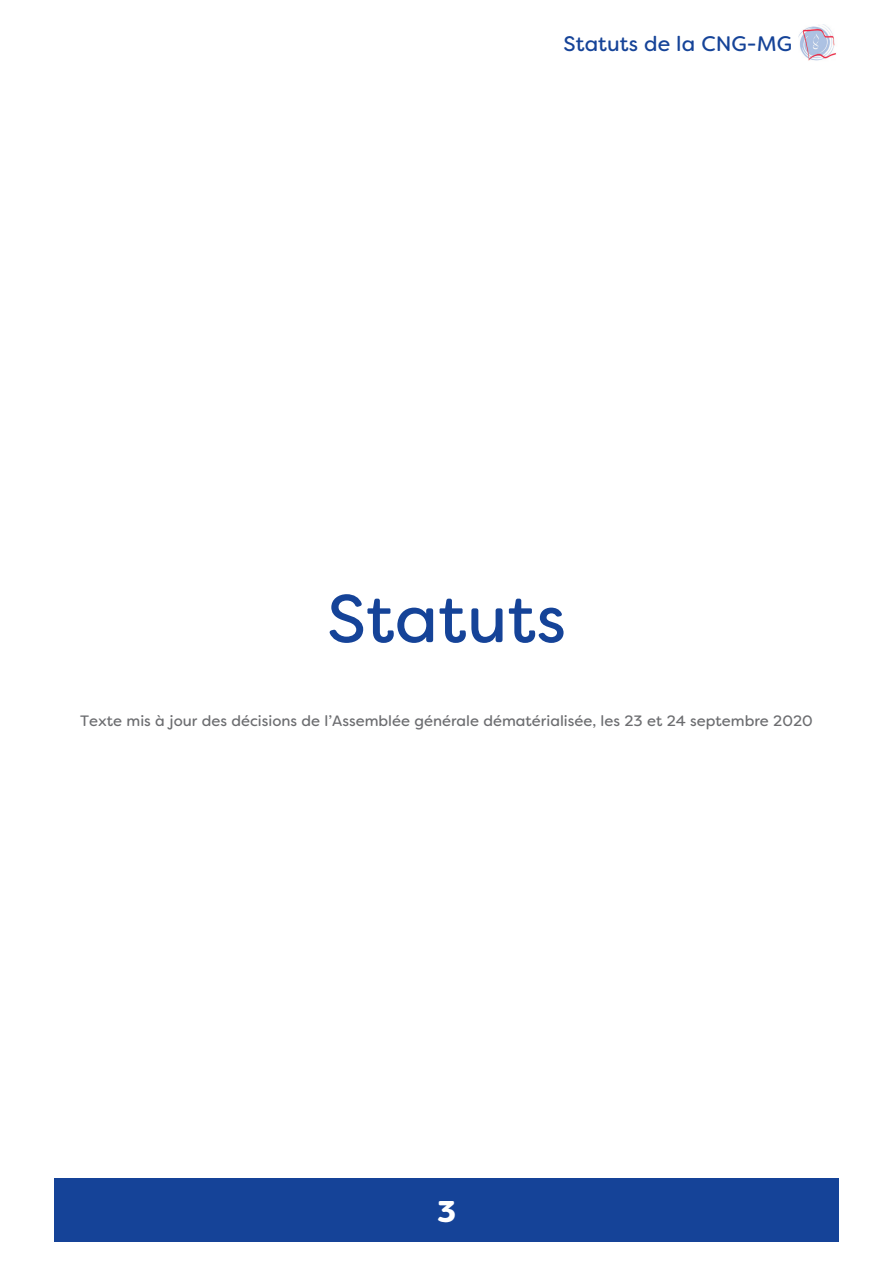
<style>
.page{position:relative;width:893px;height:1263px;background:#fff}
.page>*{position:absolute;margin:0;border:0;box-sizing:border-box;transform-origin:0 0}
.t1{font:67.5px "Filson Soft";color:#154398}
.t2{font:900 30px "Filson Soft";color:#fff}
.t3{font:21px "Filson Soft";color:#154398}
.t4{font:15px "Filson Soft";color:#6c6d70}
</style>
<div class="page">
<div style="left:54px;top:1179px;width:785px;height:63px;background:#154398"></div>
<img style="left:798px;top:25px;width:38px;height:36px">
<h3 class="t3" style="left:564px;top:30px;width:230px">Statuts de la CNG-MG</h3>
<p class="t1" style="left:327px;top:575px;width:241px">Statuts</p>
<p class="t4" style="left:80px;top:711px;width:734px">Texte mis à jour des décisions de l’Assemblée générale dématérialisée, les 23 et 24 septembre 2020</p>
<h2 class="t2" style="left:437px;top:1192px;width:20px">3</h2>
</div>
